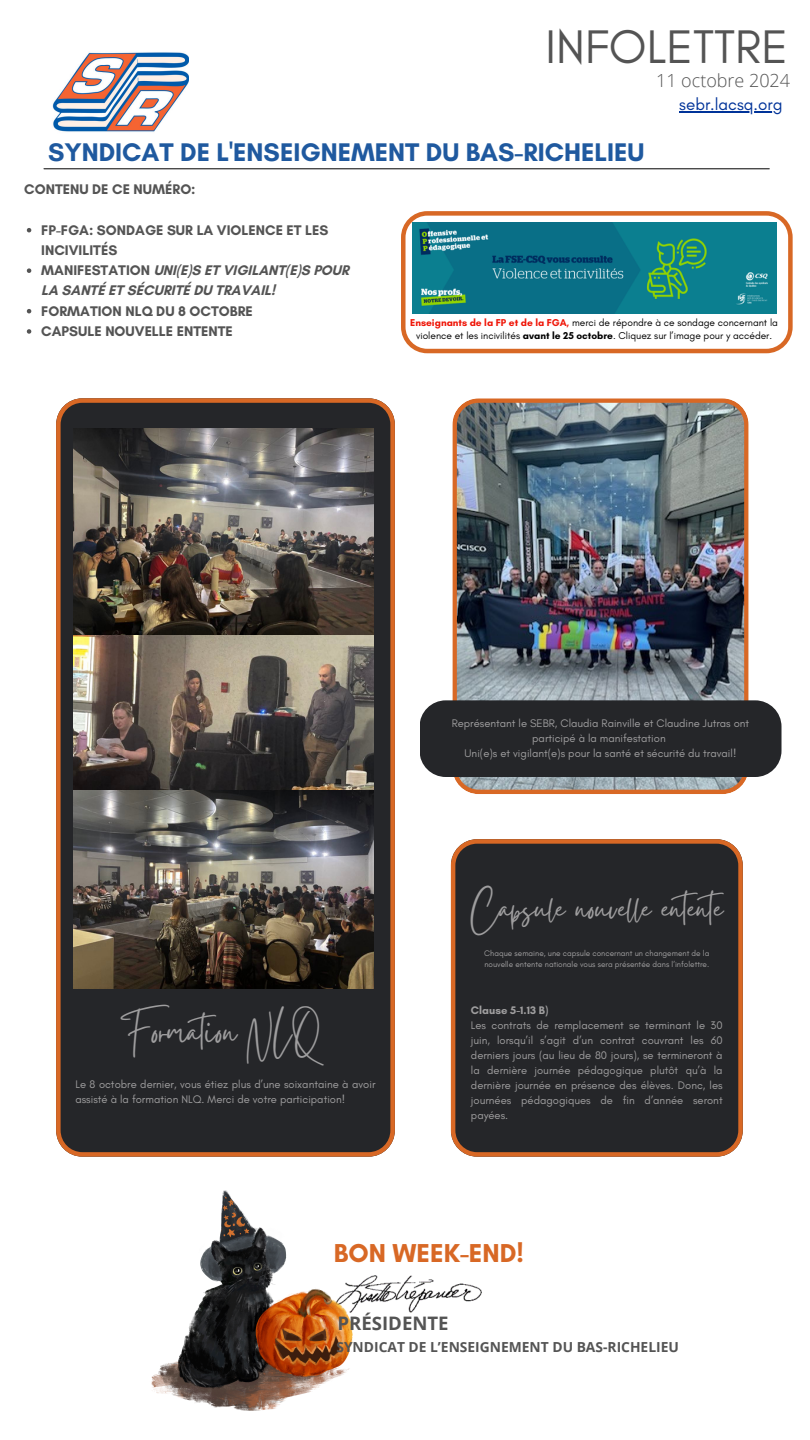
<style>
.page{position:relative;width:810px;height:1440px;background:#fff}
.page>*{position:absolute;margin:0;border:0;box-sizing:border-box;transform-origin:0 0}
.t1{font:48px "Glacial Indifference";color:#545454}
.t2{font:44.4px "Gistesy";color:#9f9e9f}
.t3{font:41.4px "Gistesy";color:#9f9e9f}
.t4{font:700 26.4px "Glacial Indifference";color:#d86825}
.t5{font:700 26px "Glacial Indifference";color:#1f599f}
.t6{font:700 18.6px "Open Sans";color:#545454}
.t7{font:300 18px "Open Sans";color:#545454}
.t8{font:17px "Glacial Indifference";color:#039}
.t9{font:700 14.2px/20.2px "Glacial Indifference";color:#545454}
.t10{font:700 13.8px "Open Sans";color:#545454}
.t11{font:11.2px/15px "Glacial Indifference";color:#9f9e9f;text-align:justify}
.t12{font:700 11.2px "Glacial Indifference";color:#9f9e9f}
.t13{font:10.1px/13.5px "Glacial Indifference";color:#000;text-align:center}
.t14{font:8.2px/10.9px "Glacial Indifference";color:#9f9e9f}
.s1{font-weight:700;color:#ef1608}
.s2{font-weight:700}
</style>
<div class="page">
<hr style="left:44px;top:168px;width:725px;height:1px;background:#000">
<img style="left:52px;top:52px;width:137px;height:80px">
<img style="left:352px;top:1275px;width:130px;height:38px">
<div style="left:451px;top:839px;width:292px;height:317px;background:#252629"></div>
<img style="left:452px;top:398px;width:297px;height:396px">
<img style="left:151px;top:1190px;width:201px;height:220px">
<svg style="left:56px;top:398px;width:339px;height:759px"></svg>
<img style="left:74px;top:428px;width:300px;height:207px">
<img style="left:74px;top:790px;width:300px;height:199px">
<img style="left:74px;top:635px;width:300px;height:155px">
<div style="left:420px;top:700px;width:362px;height:77px;background:#252629;border-radius:26px"></div>
<svg style="left:401px;top:211px;width:392px;height:142px"></svg>
<img style="left:412px;top:223px;width:364px;height:91px">
<svg style="left:27px;top:228px;width:4px;height:4px"></svg>
<svg style="left:27px;top:268px;width:4px;height:5px"></svg>
<svg style="left:27px;top:309px;width:4px;height:4px"></svg>
<svg style="left:27px;top:329px;width:4px;height:5px"></svg>
<hr style="left:679px;top:111px;width:104px;height:2px;background:#039">
<p class="t1" style="left:546px;top:17px;width:244px">INFOLETTRE</p>
<p class="t7" style="left:656px;top:68px;width:136px">11 octobre 2024</p>
<h1 class="t5" style="left:48px;top:137px;width:598px">SYNDICAT DE L'ENSEIGNEMENT DU BAS-RICHELIEU</h1>
<p class="t8" style="left:679px;top:94px;width:105px">sebr.lacsq.org</p>
<h5 class="t9" style="left:24px;top:179px;width:173px">CONTENU DE CE NUMÉRO:</h5>
<h5 class="t9" style="left:41px;top:220px;width:289px">FP-FGA: SONDAGE SUR LA VIOLENCE ET LES<br>INCIVILITÉS</h5>
<h4 class="t9" style="left:41px;top:260px;width:309px">MANIFESTATION UNI(E)S ET VIGILANT(E)S POUR<br>LA SANTÉ ET SÉCURITÉ DU TRAVAIL!</h4>
<p class="t9" style="left:41px;top:301px;width:213px">FORMATION NLQ DU 8 OCTOBRE</p>
<h6 class="t9" style="left:41px;top:321px;width:193px">CAPSULE NOUVELLE ENTENTE</h6>
<p class="t13" style="left:410px;top:315px;width:369px"><span class="s1">Enseignants de la FP et de la FGA,</span> merci de répondre à ce sondage concernant la violence et les incivilités <span class="s2">avant le 25 octobre</span>. Cliquez sur l’image pour y accéder.</p>
<p class="t2" style="left:121px;top:1000px;width:201px">Formation NLQ</p>
<p class="t11" style="left:75px;top:1076px;width:302px">Le 8 octobre dernier, vous étiez plus d’une soixantaine à avoir assisté à la formation NLQ. Merci de votre participation!</p>
<p class="t11" style="left:452px;top:716px;width:299px;text-align:center">Représentant le SEBR, Claudia Rainville et Claudine Jutras ont participé à la manifestation</p>
<p class="t11" style="left:465px;top:746px;width:273px">Uni(e)s et vigilant(e)s pour la santé et sécurité du travail!</p>
<p class="t3" style="left:471px;top:880px;width:266px">Capsule nouvelle entente</p>
<p class="t14" style="left:484px;top:947px;width:227px">Chaque semaine, une capsule concernant un changement de la nouvelle entente nationale vous sera présentée dans l’infolettre.</p>
<p class="t12" style="left:471px;top:1003px;width:79px">Clause 5-1.13 B)</p>
<h2 class="t11" style="left:471px;top:1018px;width:253px">Les contrats de remplacement se terminant le 30 juin, lorsqu’il s’agit d’un contrat couvrant les 60 derniers jours (au lieu de 80 jours), se termineront à la dernière journée pédagogique plutôt qu’à la dernière journée en présence des élèves. Donc, les journées pédagogiques de fin d’année seront payées.</h2>
<p class="t4" style="left:334px;top:1236px;width:192px">BON WEEK-END!</p>
<p class="t6" style="left:338px;top:1311px;width:113px">PRÉSIDENTE</p>
<p class="t10" style="left:336px;top:1337px;width:344px">SYNDICAT DE L’ENSEIGNEMENT DU BAS-RICHELIEU</p>
</div>
